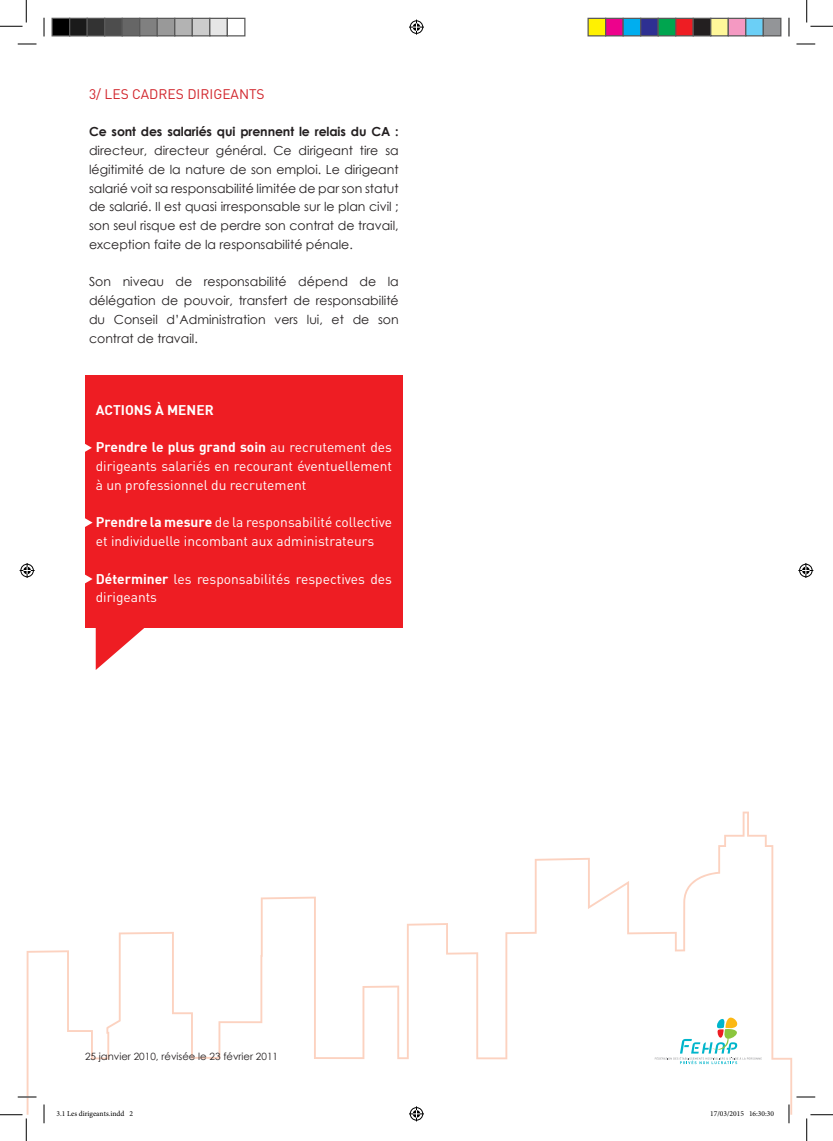
<style>
.page{position:relative;width:833px;height:1141px;background:#fff}
.page>*{position:absolute;margin:0;border:0;box-sizing:border-box;transform-origin:0 0}
.t1{font:13.75px/18.8px "DIN";color:#fff}
.t2{font:13.75px "DIN Bold";color:#fff}
.t3{font:13.75px "DIN";color:#d1232a}
.t4{font:12.5px/18.8px "Century Gothic";color:#231f20;text-align:justify}
.t5{font:700 12.5px "Century Gothic";letter-spacing:-.01em;color:#231f20}
.t6{font:10px "Century Gothic";color:#231f20}
.t7{font:7.5px "Minion Pro";color:#000}
.s1{font-family:"DIN"}
.s2{font-family:"DIN Bold"}
</style>
<div class="page">
<div style="left:85px;top:375px;width:317px;height:252px;background:#ee1d23"></div>
<svg style="left:96px;top:627px;width:55px;height:43px"></svg>
<svg style="left:27px;top:811px;width:764px;height:303px"></svg>
<svg style="left:654px;top:1017px;width:107px;height:46px"></svg>
<svg style="left:85px;top:444px;width:7px;height:8px"></svg>
<svg style="left:85px;top:518px;width:8px;height:9px"></svg>
<svg style="left:85px;top:574px;width:8px;height:10px"></svg>
<svg style="left:18px;top:43px;width:18px;height:2px"></svg>
<svg style="left:796px;top:43px;width:18px;height:2px"></svg>
<svg style="left:18px;top:1096px;width:18px;height:1px"></svg>
<svg style="left:796px;top:1096px;width:18px;height:1px"></svg>
<svg style="left:43px;top:18px;width:2px;height:18px"></svg>
<svg style="left:43px;top:1104px;width:2px;height:19px"></svg>
<svg style="left:788px;top:18px;width:1px;height:18px"></svg>
<svg style="left:787px;top:1104px;width:2px;height:19px"></svg>
<svg style="left:0;top:0;width:27px;height:27px"></svg>
<svg style="left:0;top:1114px;width:27px;height:26px"></svg>
<svg style="left:806px;top:0;width:26px;height:27px"></svg>
<svg style="left:806px;top:1114px;width:26px;height:26px"></svg>
<svg style="left:409px;top:20px;width:15px;height:15px"></svg>
<svg style="left:409px;top:1106px;width:15px;height:15px"></svg>
<svg style="left:20px;top:563px;width:15px;height:15px"></svg>
<svg style="left:798px;top:563px;width:14px;height:15px"></svg>
<div style="left:52px;top:18px;width:18px;height:18px;background:#000"></div>
<div style="left:51px;top:18px;width:19px;height:18px;border:1px solid #595959"></div>
<div style="left:70px;top:18px;width:17px;height:18px;background:#1a1a1a"></div>
<div style="left:69px;top:18px;width:19px;height:18px;border:1px solid #595959"></div>
<div style="left:87px;top:18px;width:18px;height:18px;background:#333"></div>
<div style="left:86px;top:18px;width:19px;height:18px;border:1px solid #595959"></div>
<div style="left:105px;top:18px;width:17px;height:18px;background:#4d4d4d"></div>
<div style="left:104px;top:18px;width:19px;height:18px;border:1px solid #595959"></div>
<div style="left:122px;top:18px;width:18px;height:18px;background:#666"></div>
<div style="left:121px;top:18px;width:19px;height:18px;border:1px solid #595959"></div>
<div style="left:140px;top:18px;width:17px;height:18px;background:#808080"></div>
<div style="left:139px;top:18px;width:19px;height:18px;border:1px solid #595959"></div>
<div style="left:157px;top:18px;width:18px;height:18px;background:#999"></div>
<div style="left:156px;top:18px;width:19px;height:18px;border:1px solid #595959"></div>
<div style="left:175px;top:18px;width:17px;height:18px;background:#b3b3b3"></div>
<div style="left:174px;top:18px;width:19px;height:18px;border:1px solid #595959"></div>
<div style="left:192px;top:18px;width:18px;height:18px;background:#ccc"></div>
<div style="left:191px;top:18px;width:19px;height:18px;border:1px solid #595959"></div>
<div style="left:210px;top:18px;width:17px;height:18px;background:#e6e6e6"></div>
<div style="left:209px;top:18px;width:19px;height:18px;border:1px solid #595959"></div>
<div style="left:226px;top:18px;width:19px;height:18px;border:1px solid #595959"></div>
<div style="left:587px;top:18px;width:18px;height:18px;background:#fff101"></div>
<div style="left:587px;top:18px;width:19px;height:18px;border:1px solid #595959"></div>
<div style="left:605px;top:18px;width:17px;height:18px;background:#ed028c"></div>
<div style="left:604px;top:18px;width:19px;height:18px;border:1px solid #595959"></div>
<div style="left:622px;top:18px;width:18px;height:18px;background:#00aeef"></div>
<div style="left:622px;top:18px;width:19px;height:18px;border:1px solid #595959"></div>
<div style="left:640px;top:18px;width:17px;height:18px;background:#2e3092"></div>
<div style="left:639px;top:18px;width:19px;height:18px;border:1px solid #595959"></div>
<div style="left:657px;top:18px;width:18px;height:18px;background:#00a54f"></div>
<div style="left:657px;top:18px;width:19px;height:18px;border:1px solid #595959"></div>
<div style="left:675px;top:18px;width:17px;height:18px;background:#ee1d23"></div>
<div style="left:674px;top:18px;width:19px;height:18px;border:1px solid #595959"></div>
<div style="left:692px;top:18px;width:18px;height:18px;background:#231f20"></div>
<div style="left:692px;top:18px;width:19px;height:18px;border:1px solid #595959"></div>
<div style="left:710px;top:18px;width:17px;height:18px;background:#fff79a"></div>
<div style="left:709px;top:18px;width:19px;height:18px;border:1px solid #595959"></div>
<div style="left:727px;top:18px;width:18px;height:18px;background:#f499c2"></div>
<div style="left:727px;top:18px;width:19px;height:18px;border:1px solid #595959"></div>
<div style="left:745px;top:18px;width:17px;height:18px;background:#6bcff6"></div>
<div style="left:744px;top:18px;width:19px;height:18px;border:1px solid #595959"></div>
<div style="left:762px;top:18px;width:18px;height:18px;background:#939598"></div>
<div style="left:762px;top:18px;width:19px;height:18px;border:1px solid #595959"></div>
<svg style="left:56px;top:1109px;width:77px;height:5px"></svg>
<svg style="left:710px;top:1109px;width:33px;height:5px"></svg>
<svg style="left:749px;top:1110px;width:24px;height:4px"></svg>
<p class="t3" style="left:89px;top:85px;width:177px">3/ LES CADRES DIRIGEANTS</p>
<p class="t5" style="left:89px;top:122px;width:311px">Ce sont des salariés qui prennent le relais du CA :</p>
<p class="t4" style="left:89px;top:141px;width:311px">directeur, directeur général. Ce dirigeant tire sa légitimité de la nature de son emploi. Le dirigeant salarié voit sa responsabilité limitée de par son statut de salarié. Il est quasi irresponsable sur le plan civil ; son seul risque est de perdre son contrat de travail, exception faite de la responsabilité pénale.</p>
<p class="t4" style="left:89px;top:272px;width:311px">Son niveau de responsabilité dépend de la délégation de pouvoir, transfert de responsabilité du Conseil d’Administration vers lui, et de son contrat de travail.</p>
<p class="t2" style="left:96px;top:401px;width:119px">ACTIONS À MENER</p>
<p class="t2" style="left:96px;top:438px;width:297px">Prendre le plus grand soin <span class="s1">au recrutement des</span></p>
<p class="t1" style="left:96px;top:456px;width:298px">dirigeants salariés en recourant éventuellement à un professionnel du recrutement</p>
<p class="t1" style="left:96px;top:512px;width:298px"><span class="s2">Prendre la mesure</span> de la responsabilité collective et individuelle incombant aux administrateurs</p>
<p class="t1" style="left:96px;top:569px;width:297px"><span class="s2">Déterminer</span> les responsabilités respectives des dirigeants</p>
<p class="t6" style="left:85px;top:1049px;width:194px">25 janvier 2010, révisée le 23 février 2011</p>
<p class="t7" style="left:56px;top:1108px;width:78px">3.1 Les dirigeants.indd 2</p>
<p class="t7" style="left:709px;top:1108px;width:65px">17/03/2015 16:30:30</p>
</div>
